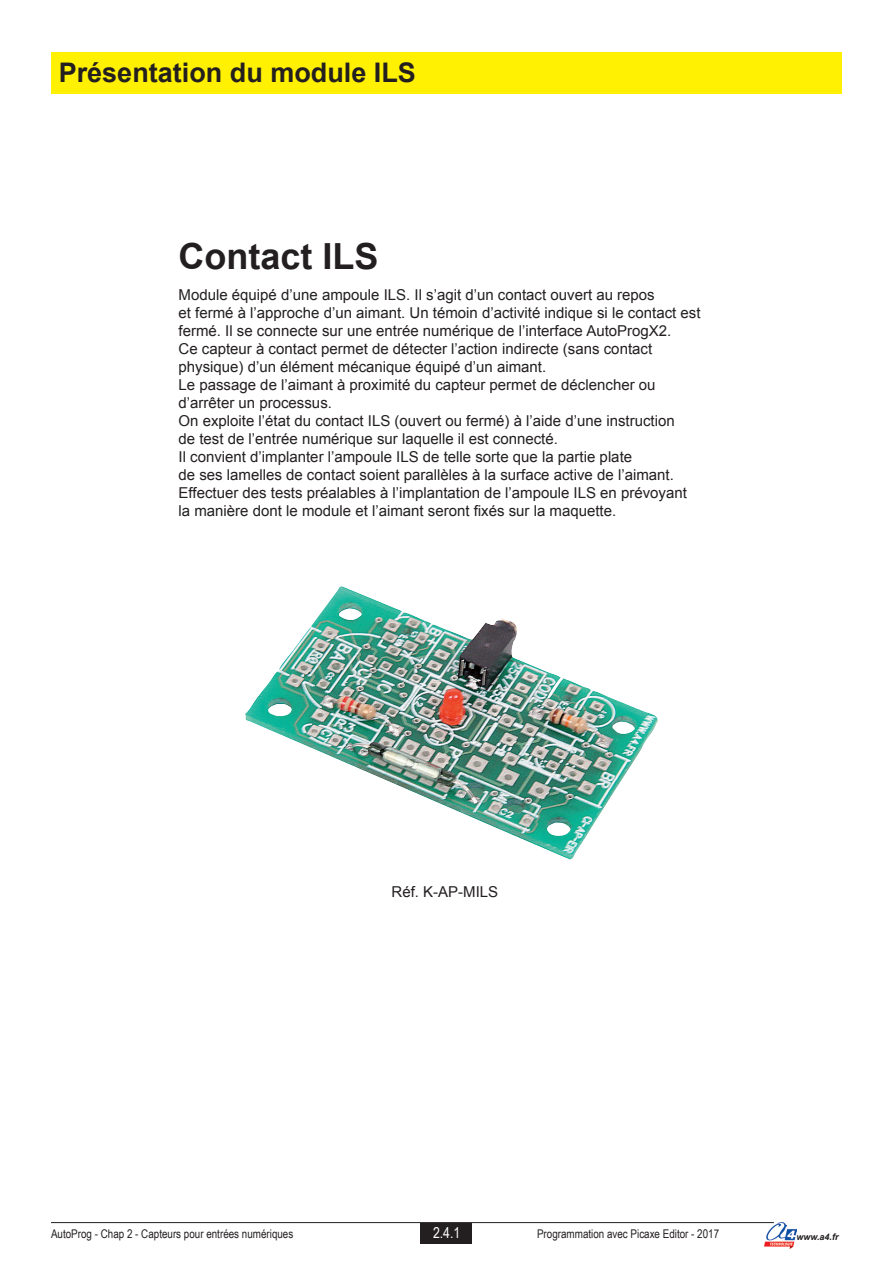
<style>
.page{position:relative;width:893px;height:1263px;background:#fff}
.page>*{position:absolute;margin:0;border:0;box-sizing:border-box;transform-origin:0 0}
.t1{font:700 36px "Arial";color:#231f20}
.Tetières{font:700 27px "Arial";color:#231f20}
.t2{font:15px/18px "Arial";color:#231f20}
.t3{font:15px "Arial Narrow";color:#fff}
.t4{font:12px "Arial Narrow";color:#231f20}
.t5{font:italic 700 9px "Arial";color:#231f20}
</style>
<div class="page">
<div style="left:51px;top:52px;width:791px;height:41px;background:#fff101"></div>
<img style="left:764px;top:1222px;width:32px;height:27px">
<hr style="left:51px;top:1222px;width:723px;height:1px;background:#231f20">
<div style="left:421px;top:1223px;width:51px;height:20px;background:#231f20"></div>
<img style="left:245px;top:586px;width:413px;height:273px">
<p class="Tetières" style="left:59px;top:55px;width:359px">Présentation du module ILS</p>
<p class="t1" style="left:179px;top:232px;width:202px">Contact ILS</p>
<p class="t2" style="left:179px;top:286px;width:478px">Module équipé d’une ampoule ILS. Il s’agit d’un contact ouvert au repos</p>
<p class="t2" style="left:179px;top:304px;width:523px">et fermé à l’approche d’un aimant. Un témoin d’activité indique si le contact est fermé. Il se connecte sur une entrée numérique de l’interface AutoProgX2.</p>
<p class="t2" style="left:179px;top:340px;width:475px">Ce capteur à contact permet de détecter l’action indirecte (sans contact physique) d’un élément mécanique équipé d’un aimant.</p>
<p class="t2" style="left:179px;top:376px;width:478px">Le passage de l’aimant à proximité du capteur permet de déclencher ou d’arrêter un processus.</p>
<p class="t2" style="left:179px;top:412px;width:498px">On exploite l’état du contact ILS (ouvert ou fermé) à l’aide d’une instruction</p>
<p class="t2" style="left:179px;top:430px;width:381px">de test de l’entrée numérique sur laquelle il est connecté.</p>
<p class="t2" style="left:179px;top:448px;width:455px">Il convient d’implanter l’ampoule ILS de telle sorte que la partie plate</p>
<p class="t2" style="left:179px;top:466px;width:497px">de ses lamelles de contact soient parallèles à la surface active de l’aimant.</p>
<p class="t2" style="left:179px;top:484px;width:510px">Effectuer des tests préalables à l’implantation de l’ampoule ILS en prévoyant</p>
<p class="t2" style="left:179px;top:502px;width:439px">la manière dont le module et l’aimant seront fixés sur la maquette.</p>
<p class="t2" style="left:392px;top:883px;width:108px">Réf. K-AP-MILS</p>
<p class="t3" style="left:433px;top:1222px;width:29px">2.4.1</p>
<p class="t4" style="left:537px;top:1225px;width:184px">Programmation avec Picaxe Editor - 2017</p>
<p class="t4" style="left:51px;top:1225px;width:244px">AutoProg - Chap 2 - Capteurs pour entrées numériques</p>
<p class="t5" style="left:796px;top:1231px;width:44px">www.a4.fr</p>
</div>
